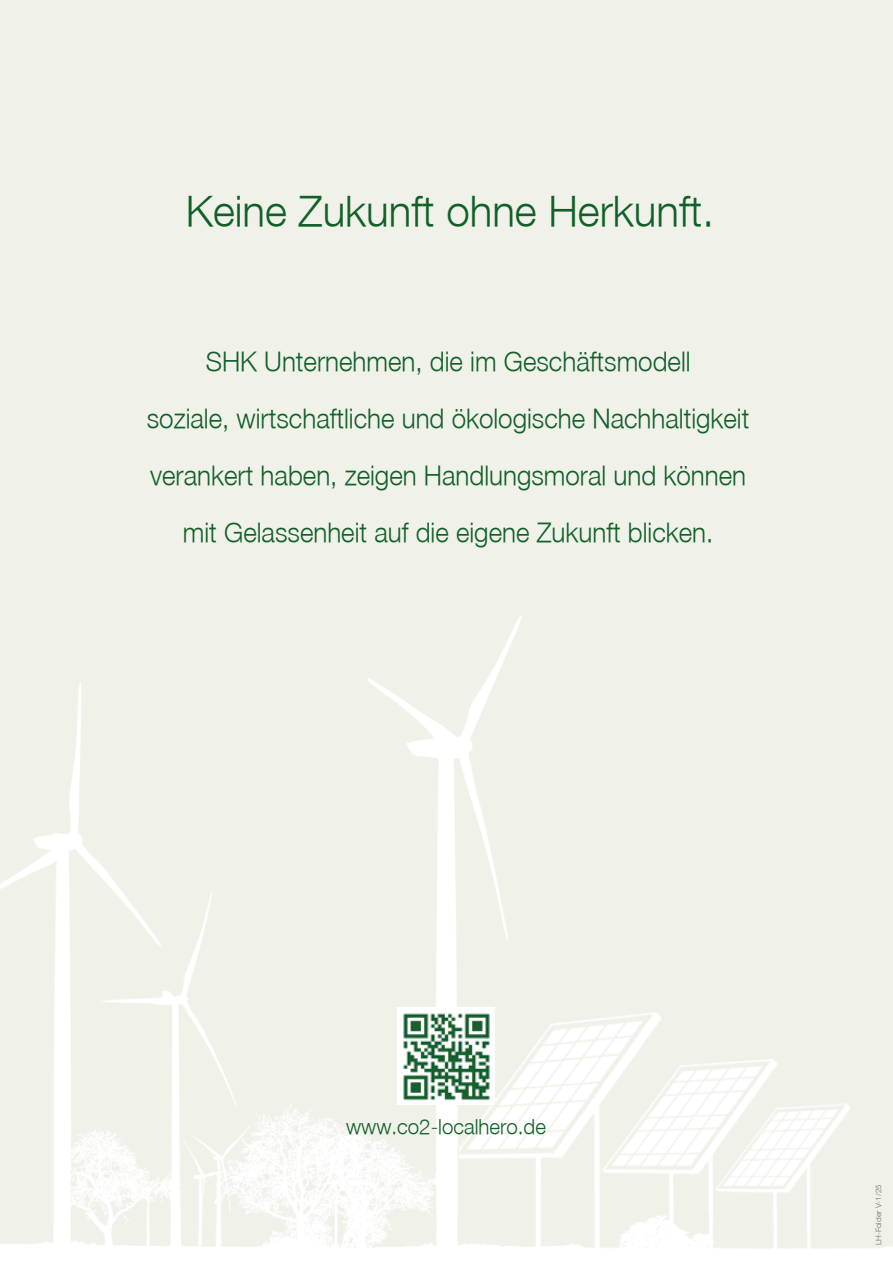
<style>
.page{position:relative;width:893px;height:1263px;background:#f0f2ea}
.page>*{position:absolute;margin:0;border:0;box-sizing:border-box;transform-origin:0 0}
.t1{font:300 42px "Helvetica Neue 45";color:#135f29}
.t2{font:300 27px/57px "Helvetica Neue 45";color:#135f29;text-align:center;scale:.96 1}
.t3{font:300 20.7px "Helvetica Neue 45";color:#135f29}
.t4{font:300 7.5px "Helvetica Neue 45";color:#707172;scale:1.08 1}
</style>
<div class="page">
<img style="left:0;top:616px;width:893px;height:647px">
<img style="left:459px;top:997px;width:401px;height:266px">
<img style="left:397px;top:1007px;width:98px;height:98px">
<h1 class="t1" style="left:186px;top:185px;width:530px">Keine Zukunft ohne Herkunft.</h1>
<p class="t2" style="left:147px;top:332px;width:629px">SHK Unternehmen, die im Geschäftsmodell<br>soziale, wirtschaftliche und ökologische Nachhaltigkeit verankert haben, zeigen Handlungsmoral und können mit Gelassenheit auf die eigene Zukunft blicken.</p>
<p class="t3" style="left:346px;top:1114px;width:201px">www.co2-localhero.de</p>
<p class="t4" style="left:874px;top:1245px;width:58px;rotate:-90deg">LH-Folder V-1/25</p>
</div>
